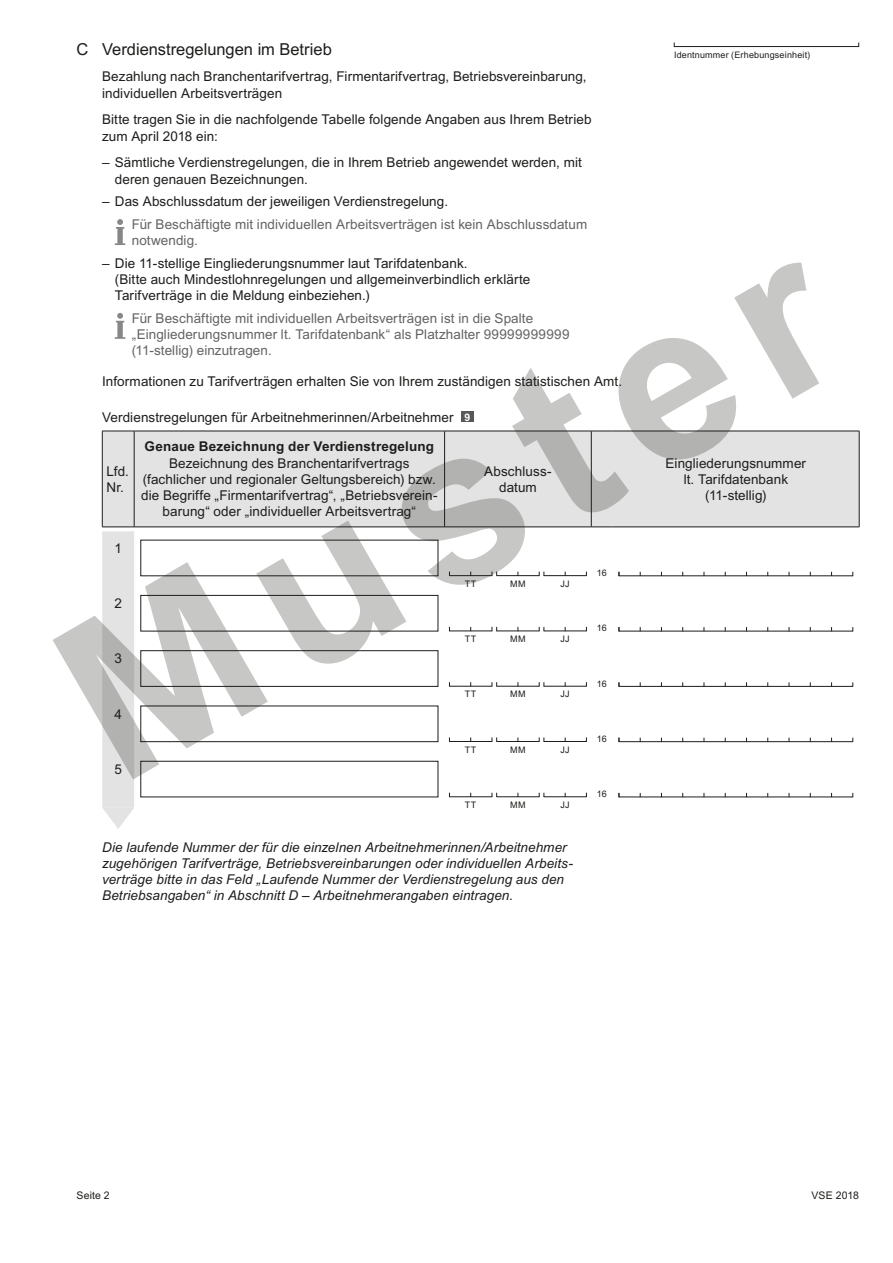
<style>
.page{position:relative;width:893px;height:1263px;background:#fff}
.page>*{position:absolute;margin:0;border:0;box-sizing:border-box;transform-origin:0 0}
.t1{font:225px "Arial Bold MT2";color:#1d1d1b}
.t2{font:16.5px "Arial MT2";color:#1d1d1b}
.t3{font:13.5px/16.2px "Arial MT2";letter-spacing:.005em;color:#1d1d1b}
.t4{font:italic 13.5px/16.2px "Arial";letter-spacing:.005em;color:#1d1d1b}
.t5{font:13.5px/16.2px "Arial MT2";letter-spacing:.005em;color:#646363}
.t6{font:700 13.5px "Arial";letter-spacing:.01em;color:#1d1d1b}
.t7{font:10.5px "Arial MT2";letter-spacing:.015em;color:#1d1d1b}
.t8{font:9px "Arial MT2";letter-spacing:.02em;color:#1d1d1b}
.s1{font-family:"Arial";font-weight:700;font-size:10.5px;color:#fff}
.s2{font-family:"Arial Italic MT2";font-style:normal}
</style>
<div class="page">
<svg style="left:115px;top:219px;width:10px;height:26px"></svg>
<svg style="left:115px;top:313px;width:10px;height:26px"></svg>
<div style="left:461px;top:412px;width:13px;height:10px;background:#575756"></div>
<svg style="left:102px;top:432px;width:757px;height:376px"></svg>
<hr style="left:102px;top:431px;width:1px;height:96px;background:#1d1d1b">
<svg style="left:102px;top:431px;width:32px;height:1px"></svg>
<hr style="left:134px;top:431px;width:311px;height:1px;background:#1d1d1b">
<hr style="left:134px;top:431px;width:1px;height:96px;background:#1d1d1b">
<hr style="left:445px;top:431px;width:146px;height:1px;background:#1d1d1b">
<hr style="left:444px;top:431px;width:1px;height:96px;background:#1d1d1b">
<svg style="left:592px;top:431px;width:21px;height:1px"></svg>
<hr style="left:591px;top:431px;width:1px;height:96px;background:#1d1d1b">
<hr style="left:613px;top:431px;width:246px;height:1px;background:#1d1d1b">
<hr style="left:859px;top:431px;width:1px;height:96px;background:#1d1d1b">
<svg style="left:102px;top:527px;width:32px;height:1px"></svg>
<hr style="left:134px;top:527px;width:311px;height:1px;background:#1d1d1b">
<hr style="left:445px;top:527px;width:146px;height:1px;background:#1d1d1b">
<svg style="left:591px;top:527px;width:22px;height:1px"></svg>
<hr style="left:613px;top:527px;width:246px;height:1px;background:#1d1d1b">
<div style="left:141px;top:540px;width:297px;height:36px;background:#fff"></div>
<div style="left:449px;top:552px;width:43px;height:24px;background:#fff"></div>
<hr style="left:449px;top:575px;width:43px;height:1px;background:#1d1d1b">
<div style="left:544px;top:552px;width:42px;height:24px;background:#fff"></div>
<hr style="left:544px;top:575px;width:43px;height:1px;background:#1d1d1b">
<div style="left:497px;top:552px;width:42px;height:24px;background:#fff"></div>
<svg style="left:492px;top:572px;width:5px;height:4px"></svg>
<svg style="left:539px;top:572px;width:6px;height:4px"></svg>
<hr style="left:496px;top:575px;width:43px;height:1px;background:#1d1d1b">
<div style="left:619px;top:553px;width:234px;height:23px;background:#fff"></div>
<hr style="left:619px;top:575px;width:234px;height:1px;background:#1d1d1b">
<div style="left:141px;top:595px;width:297px;height:36px;background:#fff"></div>
<div style="left:141px;top:595px;width:297px;height:36px;border:1px solid #1d1d1b"></div>
<div style="left:449px;top:608px;width:43px;height:23px;background:#fff"></div>
<hr style="left:449px;top:631px;width:43px;height:1px;background:#1d1d1b">
<div style="left:544px;top:608px;width:42px;height:23px;background:#fff"></div>
<hr style="left:544px;top:631px;width:43px;height:1px;background:#1d1d1b">
<div style="left:497px;top:608px;width:42px;height:23px;background:#fff"></div>
<svg style="left:492px;top:627px;width:5px;height:4px"></svg>
<svg style="left:539px;top:627px;width:6px;height:4px"></svg>
<hr style="left:496px;top:631px;width:43px;height:1px;background:#1d1d1b">
<div style="left:619px;top:608px;width:234px;height:23px;background:#fff"></div>
<hr style="left:619px;top:631px;width:234px;height:1px;background:#1d1d1b">
<div style="left:141px;top:651px;width:297px;height:35px;background:#fff"></div>
<div style="left:141px;top:650px;width:297px;height:37px;border:1px solid #1d1d1b"></div>
<div style="left:449px;top:663px;width:43px;height:23px;background:#fff"></div>
<hr style="left:449px;top:686px;width:43px;height:1px;background:#1d1d1b">
<div style="left:544px;top:663px;width:42px;height:23px;background:#fff"></div>
<hr style="left:544px;top:686px;width:43px;height:1px;background:#1d1d1b">
<div style="left:497px;top:663px;width:42px;height:23px;background:#fff"></div>
<svg style="left:492px;top:682px;width:5px;height:4px"></svg>
<svg style="left:539px;top:682px;width:6px;height:4px"></svg>
<hr style="left:496px;top:686px;width:43px;height:1px;background:#1d1d1b">
<div style="left:619px;top:663px;width:234px;height:24px;background:#fff"></div>
<hr style="left:619px;top:686px;width:234px;height:1px;background:#1d1d1b">
<div style="left:141px;top:706px;width:297px;height:36px;background:#fff"></div>
<div style="left:141px;top:706px;width:297px;height:36px;border:1px solid #1d1d1b"></div>
<div style="left:449px;top:718px;width:43px;height:24px;background:#fff"></div>
<hr style="left:449px;top:741px;width:43px;height:1px;background:#1d1d1b">
<div style="left:544px;top:718px;width:42px;height:24px;background:#fff"></div>
<hr style="left:544px;top:741px;width:43px;height:1px;background:#1d1d1b">
<div style="left:497px;top:718px;width:42px;height:24px;background:#fff"></div>
<svg style="left:492px;top:737px;width:5px;height:5px"></svg>
<svg style="left:539px;top:737px;width:6px;height:5px"></svg>
<hr style="left:496px;top:741px;width:43px;height:1px;background:#1d1d1b">
<div style="left:619px;top:718px;width:234px;height:24px;background:#fff"></div>
<hr style="left:619px;top:741px;width:234px;height:1px;background:#1d1d1b">
<div style="left:141px;top:761px;width:297px;height:36px;background:#fff"></div>
<div style="left:141px;top:761px;width:297px;height:36px;border:1px solid #1d1d1b"></div>
<div style="left:449px;top:774px;width:43px;height:23px;background:#fff"></div>
<hr style="left:449px;top:796px;width:43px;height:1px;background:#1d1d1b">
<div style="left:544px;top:774px;width:42px;height:23px;background:#fff"></div>
<hr style="left:544px;top:796px;width:43px;height:1px;background:#1d1d1b">
<div style="left:497px;top:774px;width:42px;height:23px;background:#fff"></div>
<svg style="left:492px;top:793px;width:5px;height:4px"></svg>
<svg style="left:539px;top:793px;width:6px;height:4px"></svg>
<hr style="left:496px;top:796px;width:43px;height:1px;background:#1d1d1b">
<div style="left:619px;top:774px;width:234px;height:23px;background:#fff"></div>
<hr style="left:619px;top:797px;width:234px;height:1px;background:#1d1d1b">
<svg style="left:103px;top:808px;width:31px;height:21px"></svg>
<hr style="left:674px;top:46px;width:185px;height:1px;background:#1d1d1b">
<p class="t2" style="left:77px;top:38px;width:257px">C Verdienstregelungen im Betrieb</p>
<p class="t3" style="left:102px;top:69px;width:486px">Bezahlung nach Branchentarifvertrag, Firmentarifvertrag, Betriebsvereinbarung, individuellen Arbeitsverträgen</p>
<p class="t3" style="left:102px;top:112px;width:491px">Bitte tragen Sie in die nachfolgende Tabelle folgende Angaben aus Ihrem Betrieb zum April 2018 ein:</p>
<p class="t3" style="left:115px;top:155px;width:469px;text-indent:-13px">– Sämtliche Verdienstregelungen, die in Ihrem Betrieb angewendet werden, mit deren genauen Bezeichnungen.</p>
<p class="t3" style="left:102px;top:194px;width:348px">– Das Abschlussdatum der jeweiligen Verdienstregelung.</p>
<p class="t5" style="left:132px;top:216px;width:457px">Für Beschäftigte mit individuellen Arbeitsverträgen ist kein Abschlussdatum notwendig.</p>
<p class="t3" style="left:115px;top:255px;width:417px;text-indent:-13px">– Die 11-stellige Eingliederungsnummer laut Tarifdatenbank.<br>(Bitte auch Mindestlohnregelungen und allgemeinverbindlich erklärte<br>Tarifverträge in die Meldung einbeziehen.)</p>
<p class="t5" style="left:132px;top:310px;width:439px">Für Beschäftigte mit individuellen Arbeitsverträgen ist in die Spalte „Eingliederungsnummer lt. Tarifdatenbank“ als Platzhalter 99999999999 (11-stellig) einzutragen.</p>
<p class="t3" style="left:102px;top:373px;width:522px">Informationen zu Tarifverträgen erhalten Sie von Ihrem zuständigen statistischen Amt.</p>
<p class="t3" style="left:102px;top:410px;width:370px">Verdienstregelungen für Arbeitnehmerinnen/Arbeitnehmer <span class="s1">9</span></p>
<p class="t8" style="left:674px;top:49px;width:138px">Identnummer (Erhebungseinheit)</p>
<h1 class="t1" style="left:5px;top:589px;width:852px;rotate:-30deg">Muster</h1>
<p class="t6" style="left:145px;top:438px;width:291px">Genaue Bezeichnung der Verdienstregelung</p>
<p class="t3" style="left:141px;top:455px;width:298px;text-align:center">Bezeichnung des Branchentarifvertrags (fachlicher und regionaler Geltungsbereich) bzw. die Begriffe „Firmentarifvertrag“, „Betriebsverein&shy;barung“ oder „individueller Arbeitsvertrag“</p>
<p class="t3" style="left:484px;top:463px;width:69px;text-align:center">Abschluss&shy;datum</p>
<p class="t3" style="left:666px;top:455px;width:142px;text-align:center">Eingliederungsnummer lt. Tarifdatenbank (11-stellig)</p>
<p class="t3" style="left:107px;top:463px;width:24px">Lfd.<br>Nr.</p>
<p class="t3" style="left:114px;top:540px;width:9px">1</p>
<p class="t8" style="left:597px;top:567px;width:11px">16</p>
<p class="t8" style="left:465px;top:578px;width:13px">TT</p>
<p class="t8" style="left:510px;top:578px;width:17px">MM</p>
<p class="t8" style="left:561px;top:578px;width:11px">JJ</p>
<p class="t3" style="left:114px;top:595px;width:9px">2</p>
<p class="t8" style="left:597px;top:622px;width:11px">16</p>
<p class="t8" style="left:465px;top:633px;width:13px">TT</p>
<p class="t8" style="left:510px;top:633px;width:17px">MM</p>
<p class="t8" style="left:561px;top:633px;width:11px">JJ</p>
<p class="t3" style="left:114px;top:650px;width:9px">3</p>
<p class="t8" style="left:597px;top:677px;width:11px">16</p>
<p class="t8" style="left:465px;top:688px;width:13px">TT</p>
<p class="t8" style="left:510px;top:688px;width:17px">MM</p>
<p class="t8" style="left:561px;top:688px;width:11px">JJ</p>
<p class="t3" style="left:114px;top:706px;width:9px">4</p>
<p class="t8" style="left:597px;top:733px;width:11px">16</p>
<p class="t8" style="left:465px;top:743px;width:13px">TT</p>
<p class="t8" style="left:510px;top:743px;width:17px">MM</p>
<p class="t8" style="left:561px;top:743px;width:11px">JJ</p>
<p class="t3" style="left:114px;top:761px;width:9px">5</p>
<p class="t8" style="left:465px;top:799px;width:13px">TT</p>
<p class="t8" style="left:510px;top:799px;width:17px">MM</p>
<p class="t8" style="left:561px;top:799px;width:11px">JJ</p>
<p class="t4" style="left:102px;top:839px;width:472px">Die laufende Nummer der für die einzelnen Arbeitnehmerinnen/Arbeitnehmer zugehörigen Tarifverträge, Betriebsvereinbarungen oder individuellen Arbeits&shy;verträge bitte in das Feld „Laufende Nummer der Verdienstregelung aus den Betriebsangaben“ in Abschnitt D <span class="s2">‒</span> Arbeitnehmerangaben eintragen.</p>
<p class="t8" style="left:597px;top:788px;width:11px">16</p>
<p class="t7" style="left:77px;top:1188px;width:35px">Seite 2</p>
<p class="t7" style="left:811px;top:1188px;width:49px">VSE 2018</p>
</div>
